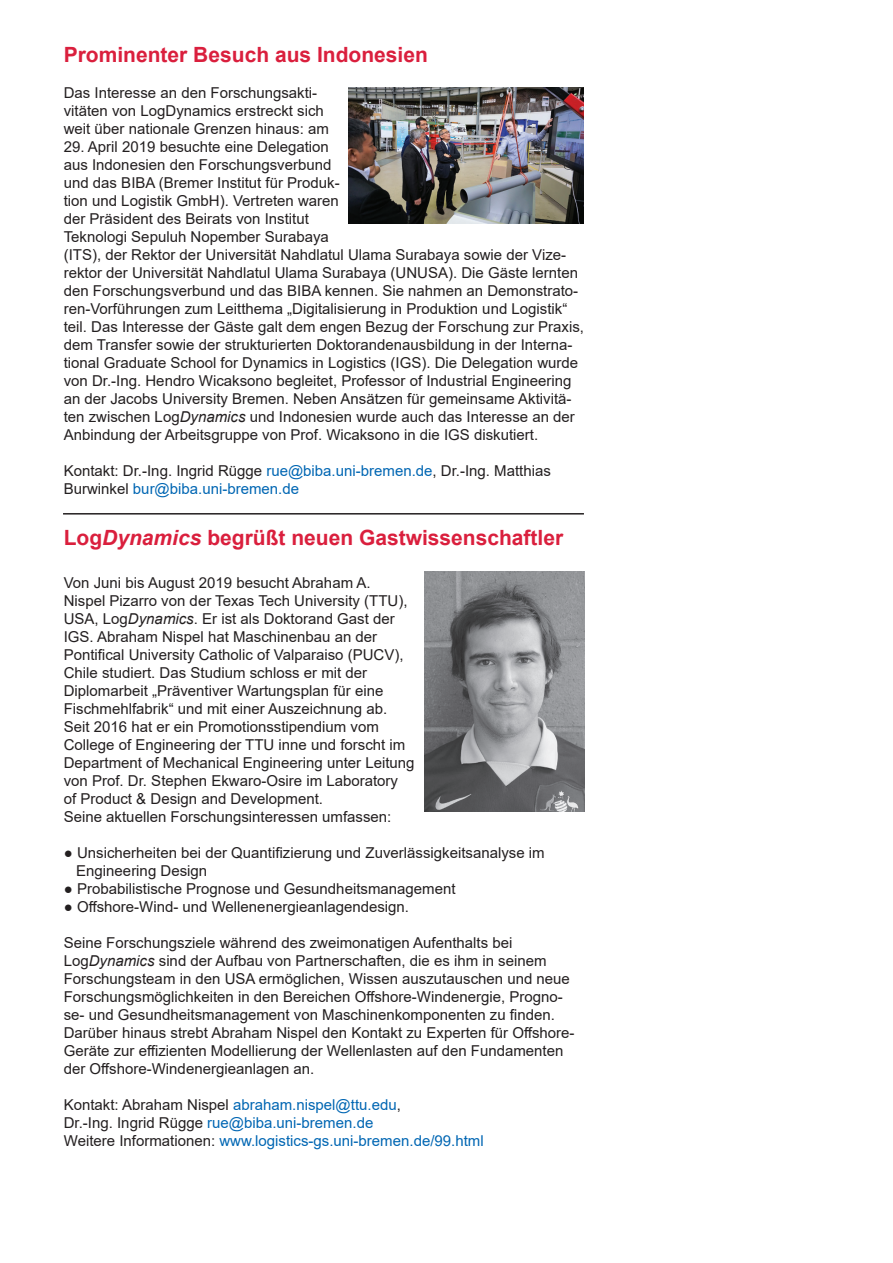
<style>
.page{position:relative;width:893px;height:1263px;background:#fff}
.page>*{position:absolute;margin:0;border:0;box-sizing:border-box;transform-origin:0 0}
.t1{font:700 21px "Arial";color:#da1f3d}
.t2{font:15px/18px "Arial";color:#231f20}
.t3{font:15px/18px "Arial";color:#0166b3}
.s1{font-style:italic}
.s2{color:#0166b3}
.s3{color:#231f20}
</style>
<div class="page">
<hr style="left:63px;top:513px;width:521px;height:1px;background:#231f20">
<img style="left:349px;top:87px;width:234px;height:136px">
<img style="left:424px;top:571px;width:160px;height:240px">
<h1 class="t1" style="left:64px;top:40px;width:366px">Prominenter Besuch aus Indonesien</h1>
<p class="t2" style="left:64px;top:84px;width:267px">Das Interesse an den Forschungsakti&shy;vitäten von LogDynamics erstreckt sich weit über nationale Grenzen hinaus: am</p>
<p class="t2" style="left:64px;top:138px;width:522px">29. April 2019 besuchte eine Delegation<br>aus Indonesien den Forschungsverbund<br>und das BIBA (Bremer Institut für Produk-<br>tion und Logistik GmbH). Vertreten waren<br>der Präsident des Beirats von Institut<br>Teknologi Sepuluh Nopember Surabaya<br>(ITS), der Rektor der Universität Nahdlatul Ulama Surabaya sowie der Vize&shy;rektor der Universität Nahdlatul Ulama Surabaya (UNUSA). Die Gäste lernten den Forschungsverbund und das BIBA kennen. Sie nahmen an Demonstrato&shy;ren-Vorführungen zum Leitthema „Digitalisierung in Produktion und Logistik“ teil. Das Interesse der Gäste galt dem engen Bezug der Forschung zur Praxis, dem Transfer sowie der strukturierten Doktorandenausbildung in der Interna&shy;tional Graduate School for Dynamics in Logistics (IGS). Die Delegation wurde von Dr.-Ing. Hendro Wicaksono begleitet, Professor of Industrial Engineering an der Jacobs University Bremen. Neben Ansätzen für gemeinsame Aktivitä&shy;ten zwischen Log<span class="s1">Dynamics</span> und Indonesien wurde auch das Interesse an der Anbindung der Arbeitsgruppe von Prof. Wicaksono in die IGS diskutiert.</p>
<p class="t2" style="left:64px;top:462px;width:489px">Kontakt: Dr.-Ing. Ingrid Rügge <span class="s2">rue@biba.uni-bremen.de</span>, Dr.-Ing. Matthias<br>Burwinkel <span class="s2">bur@biba.uni-bremen.de</span></p>
<h1 class="t1" style="left:64px;top:522px;width:501px">Log<span class="s1">Dynamics</span> begrüßt neuen Gastwissenschaftler</h1>
<p class="t2" style="left:64px;top:573px;width:352px">Von Juni bis August 2019 besucht Abraham A.<br>Nispel Pizarro von der Texas Tech University (TTU), USA, Log<span class="s1">Dynamics</span>. Er ist als Doktorand Gast der IGS. Abraham Nispel hat Maschinenbau an der Pontifical University Catholic of Valparaiso (PUCV), Chile studiert. Das Studium schloss er mit der Diplomarbeit „Präventiver Wartungsplan für eine Fischmehlfabrik“ und mit einer Auszeichnung ab.<br>Seit 2016 hat er ein Promotionsstipendium vom College of Engineering der TTU inne und forscht im Department of Mechanical Engineering unter Leitung von Prof. Dr. Stephen Ekwaro-Osire im Laboratory<br>of Product &amp; Design and Development.<br>Seine aktuellen Forschungsinteressen umfassen:</p>
<p class="t2" style="left:76px;top:843px;width:470px;text-indent:-13px">● Unsicherheiten bei der Quantifizierung und Zuverlässigkeitsanalyse im<br>Engineering Design</p>
<p class="t2" style="left:64px;top:879px;width:393px">● Probabilistische Prognose und Gesundheitsmanagement</p>
<p class="t2" style="left:64px;top:897px;width:347px">● Offshore-Wind- und Wellenenergieanlagendesign.</p>
<p class="t2" style="left:64px;top:933px;width:512px">Seine Forschungsziele während des zweimonatigen Aufenthalts bei Log<span class="s1">Dynamics</span> sind der Aufbau von Partnerschaften, die es ihm in seinem Forschungsteam in den USA ermöglichen, Wissen auszutauschen und neue Forschungsmöglichkeiten in den Bereichen Offshore-Windenergie, Progno&shy;se- und Gesundheitsmanagement von Maschinenkomponenten zu finden.<br>Darüber hinaus strebt Abraham Nispel den Kontakt zu Experten für Offshore-Geräte zur effizienten Modellierung der Wellenlasten auf den Fundamenten der Offshore-Windenergieanlagen an.</p>
<p class="t3" style="left:64px;top:1095px;width:421px"><span class="s3">Kontakt: Abraham Nispel</span> abraham.nispel@ttu.edu<span class="s3">,<br>Dr.-Ing. Ingrid Rügge</span> rue@biba.uni-bremen.de<br><span class="s3">Weitere Informationen:</span> www.logistics-gs.uni-bremen.de/99.html</p>
</div>
